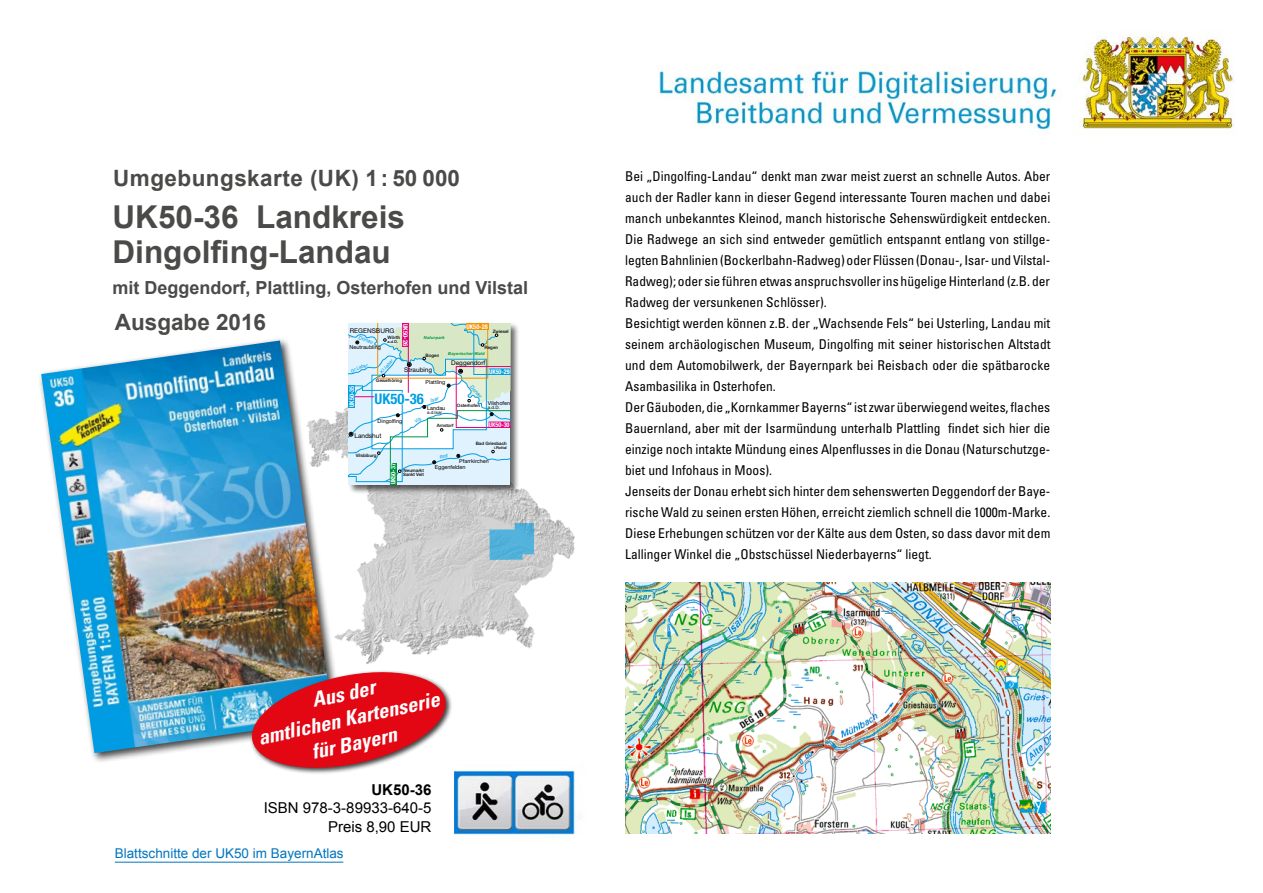
<style>
.page{position:relative;width:1263px;height:893px;background:#fff}
.page>*{position:absolute;margin:0;border:0;box-sizing:border-box;transform-origin:0 0}
.t1{font:700 31.5px/35.2px "Arial";color:#4a4a49}
.t2{font:700 22.5px "Arial";letter-spacing:.02em;color:#4a4a49}
.t3{font:700 22.5px "Arial";color:#4a4a49}
.t4{font:italic 700 condensed 20.55px/25.3px "Univers";color:#fff;text-align:center}
.t5{font:700 18px "Arial";color:#4a4a49}
.t6{font:15px/18.8px "Arial";color:#000;text-align:right}
.t7{font:700 15px "Arial";color:#000}
.t8{font:700 condensed 14.7px "Helvetica Neue";color:#009fe3}
.t9{font:condensed 13.5px/21px "Univers";color:#000}
.t10{font:13.5px "Arial";color:#0075bf}
.t11{font:6.45px "Helvetica Neue";color:#000}
.t12{font:700 condensed 6.45px "Helvetica Neue";letter-spacing:.005em;color:#fff;scale:.95 1}
.t13{font:700 condensed 6.45px "Helvetica Neue";letter-spacing:.005em;color:#fff}
.t14{font:5.55px/6.4px "Helvetica Neue";color:#000}
.t15{font:italic 5.1px "Arial";color:#009fe3}
.t16{font:italic 4.65px "Arial";color:#009fe3}
.t17{font:500 4.5px/4.1px "Helvetica Neue";color:#000}
.t18{font:4.5px "Helvetica Neue";color:#000}
.t19{font:italic 700 4.2px "Helvetica Neue";letter-spacing:.03em;color:#009641}
.t20{font:500 3.9px "Helvetica Neue";color:#000}
</style>
<div class="page">
<img style="left:625px;top:583px;width:425px;height:250px">
<img style="left:455px;top:767px;width:125px;height:68px">
<img style="left:658px;top:30px;width:577px;height:101px">
<hr style="left:115px;top:862px;width:228px;height:1px;background:#0075bf">
<img style="left:344px;top:407px;width:231px;height:257px">
<div style="left:348px;top:322px;width:172px;height:172px;background:#000;opacity:.6"></div>
<svg style="left:349px;top:323px;width:161px;height:162px"></svg>
<div style="left:390px;top:463px;width:6px;height:22px;background:#009641"></div>
<div style="left:466px;top:323px;width:22px;height:6px;background:#f39200"></div>
<div style="left:349px;top:386px;width:6px;height:22px;background:#009fe3"></div>
<div style="left:489px;top:368px;width:21px;height:7px;background:#009fe3"></div>
<div style="left:488px;top:422px;width:22px;height:6px;background:#e6007d"></div>
<div style="left:402px;top:323px;width:6px;height:23px;background:#e6007d"></div>
<div style="left:374px;top:393px;width:42px;height:11px;background:#fff"></div>
<svg style="left:489px;top:523px;width:45px;height:37px;background:#65b5d7"></svg>
<div style="left:38px;top:337px;width:306px;height:427px;background:#000;opacity:.75"></div>
<img style="left:41px;top:340px;width:292px;height:413px">
<svg style="left:247px;top:665px;width:203px;height:109px"></svg>
<h2 class="t2" style="left:113px;top:163px;width:348px">Umgebungskarte (UK) 1 : 50 000</h2>
<h1 class="t1" style="left:113px;top:200px;width:294px">UK50-36 Landkreis<br>Dingolfing-Landau</h1>
<h3 class="t5" style="left:113px;top:275px;width:417px">mit Deggendorf, Plattling, Osterhofen und Vilstal</h3>
<h2 class="t3" style="left:115px;top:307px;width:153px">Ausgabe 2016</h2>
<p class="t13" style="left:409px;top:324px;width:24px;rotate:90deg">UK50-26</p>
<p class="t12" style="left:467px;top:322px;width:24px">UK50-28</p>
<p class="t11" style="left:350px;top:327px;width:46px">REGENSBURG</p>
<p class="t17" style="left:493px;top:329px;width:17px">Zwiesel</p>
<p class="t19" style="left:424px;top:334px;width:23px">Naturpark</p>
<p class="t17" style="left:388px;top:335px;width:14px">Wörth</p>
<p class="t20" style="left:388px;top:339px;width:12px">a.d.D.</p>
<p class="t15" style="left:360px;top:335px;width:16px;rotate:17deg">Donau</p>
<p class="t14" style="left:349px;top:344px;width:33px">Neutraubling</p>
<p class="t17" style="left:485px;top:345px;width:15px">Regen</p>
<p class="t19" style="left:448px;top:351px;width:38px">Bayerischer Wald</p>
<p class="t17" style="left:426px;top:353px;width:15px">Bogen</p>
<p class="t16" style="left:350px;top:368px;width:20px;rotate:-22deg">Gr.Laber</p>
<p class="t16" style="left:379px;top:370px;width:19px;rotate:-48deg">Kl.Laber</p>
<p class="t11" style="left:451px;top:359px;width:36px">Deggendorf</p>
<p class="t11" style="left:404px;top:366px;width:30px">Straubing</p>
<p class="t12" style="left:489px;top:368px;width:23px">UK50-29</p>
<p class="t12" style="left:348px;top:407px;width:24px;rotate:-90deg">UK50-35</p>
<p class="t17" style="left:376px;top:379px;width:28px">Geiselhöring</p>
<p class="t14" style="left:426px;top:379px;width:21px">Plattling</p>
<p class="t15" style="left:473px;top:384px;width:16px;rotate:46deg">Donau</p>
<p class="t8" style="left:375px;top:390px;width:51px">UK50-36</p>
<p class="t15" style="left:430px;top:397px;width:10px;rotate:-15deg">Isar</p>
<p class="t14" style="left:488px;top:400px;width:24px">Vilshofen</p>
<p class="t17" style="left:457px;top:403px;width:25px">Osterhofen</p>
<p class="t14" style="left:427px;top:404px;width:20px">Landau</p>
<p class="t18" style="left:488px;top:405px;width:14px">a.d.D.</p>
<p class="t18" style="left:427px;top:409px;width:16px">a.d.Isar</p>
<p class="t14" style="left:378px;top:418px;width:26px">Dingolfing</p>
<p class="t16" style="left:413px;top:419px;width:9px;rotate:-30deg">Vils</p>
<p class="t17" style="left:437px;top:423px;width:18px">Arnstorf</p>
<p class="t12" style="left:489px;top:421px;width:23px">UK50-30</p>
<p class="t11" style="left:354px;top:432px;width:28px">Landshut</p>
<p class="t17" style="left:356px;top:453px;width:22px">Vilsbiburg</p>
<p class="t12" style="left:389px;top:484px;width:24px;rotate:-90deg">UK50-37</p>
<p class="t17" style="left:403px;top:468px;width:22px">Neumarkt<br>Sankt Veit</p>
<p class="t17" style="left:476px;top:442px;width:33px">Bad Griesbach</p>
<p class="t20" style="left:494px;top:445px;width:14px">i.Rottal</p>
<p class="t16" style="left:439px;top:455px;width:10px;rotate:-15deg">Rott</p>
<p class="t14" style="left:435px;top:457px;width:55px;text-indent:24px">Pfarrkirchen<br>Eggenfelden</p>
<h3 class="t4" style="left:251px;top:700px;width:186px;rotate:-12deg">Aus der<br>amtlichen Kartenserie für Bayern</h3>
<p class="t7" style="left:371px;top:779px;width:62px">UK50-36</p>
<p class="t6" style="left:264px;top:799px;width:169px">ISBN 978-3-89933-640-5<br>Preis 8,90 EUR</p>
<p class="t10" style="left:115px;top:845px;width:230px">Blattschnitte der UK50 im BayernAtlas</p>
<p class="t9" style="left:625px;top:165px;width:427px">Bei „Dingolfing-Landau“ denkt man zwar meist zuerst an schnelle Autos. Aber auch der Radler kann in dieser Gegend interessante Touren machen und dabei manch unbekanntes Kleinod, manch historische Sehenswürdigkeit entdecken.<br>Die Radwege an sich sind entweder gemütlich entspannt entlang von stillge&shy;legten Bahnlinien (Bockerlbahn-Radweg) oder Flüssen (Donau-, Isar- und Vilstal-Radweg); oder sie führen etwas anspruchsvoller ins hügelige Hinterland (z.B. der Radweg der versunkenen Schlösser).<br>Besichtigt werden können z.B. der „Wachsende Fels“ bei Usterling, Landau mit seinem archäologischen Museum, Dingolfing mit seiner historischen Altstadt und dem Automobilwerk, der Bayernpark bei Reisbach oder die spätbarocke Asambasilika in Osterhofen.<br>Der Gäuboden, die „Kornkammer Bayerns“ ist zwar überwiegend weites, flaches Bauernland, aber mit der Isarmündung unterhalb Plattling findet sich hier die einzige noch intakte Mündung eines Alpenflusses in die Donau (Naturschutzge&shy;biet und Infohaus in Moos).<br>Jenseits der Donau erhebt sich hinter dem sehenswerten Deggendorf der Baye&shy;rische Wald zu seinen ersten Höhen, erreicht ziemlich schnell die 1000m-Marke.<br>Diese Erhebungen schützen vor der Kälte aus dem Osten, so dass davor mit dem Lallinger Winkel die „Obstschüssel Niederbayerns“ liegt.</p>
</div>
